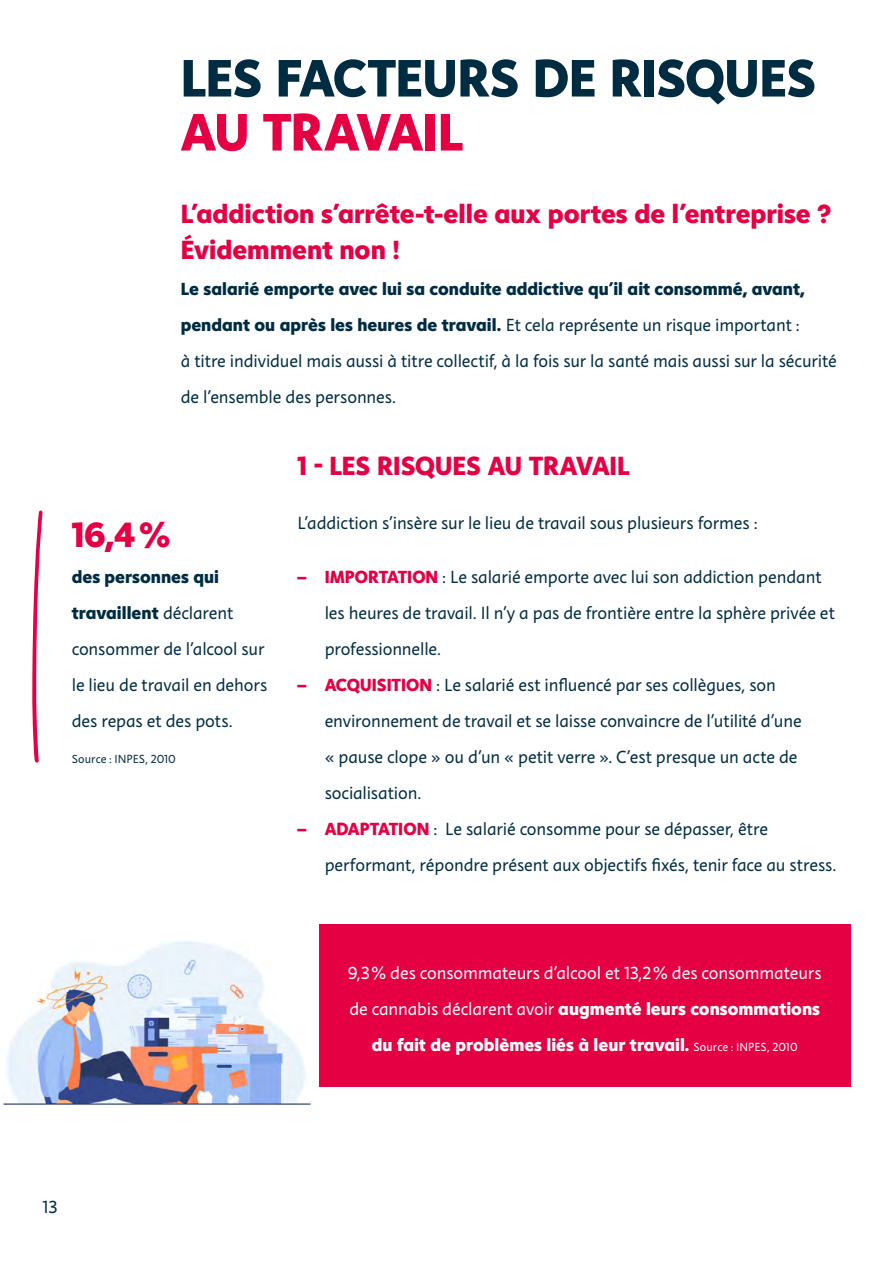
<style>
.page{position:relative;width:893px;height:1263px;background:#fff}
.page>*{position:absolute;margin:0;border:0;box-sizing:border-box;transform-origin:0 0}
.Section_-H1{font:800 54px/54px "Instant 5";letter-spacing:-.01em;color:#002c42}
.t1{font:800 36px "Instant 5";color:#e50043}
.Section_-_H2{font:800 27px/36px "Instant 5";color:#e50043}
.t2{font:18px/36px "Instant 3";letter-spacing:-.005em;color:#002c42}
.t3{font:18px/36px "Instant 3";letter-spacing:-.005em;color:#fff;text-align:center}
.t4{font:12px "Instant 3";letter-spacing:.005em;color:#002c42}
.s1{color:#e50043}
.s2{font-family:"Instant 5";font-weight:800}
.s3{font-family:"Instant 5";font-weight:800;color:#e50043}
.s4{font-size:12px}
</style>
<div class="page">
<img style="left:1px;top:982px;width:310px;height:123px">
<img style="left:51px;top:940px;width:211px;height:42px">
<svg style="left:32px;top:511px;width:11px;height:252px"></svg>
<div style="left:319px;top:925px;width:531px;height:162px;background:#e50043"></div>
<h1 class="Section_-H1" style="left:181px;top:50px;width:637px">LES FACTEURS DE RISQUES<br><span class="s1">AU TRAVAIL</span></h1>
<p class="Section_-_H2" style="left:181px;top:195px;width:652px">L’addiction s’arrête-t-elle aux portes de l’entreprise ?<br>Évidemment non !</p>
<p class="t2" style="left:181px;top:271px;width:658px"><span class="s2">Le salarié emporte avec lui sa conduite addictive qu’il ait consommé, avant, pendant ou après les heures de travail.</span> Et cela représente un risque important :<br>à titre individuel mais aussi à titre collectif, à la fois sur la santé mais aussi sur la sécurité de l’ensemble des personnes.</p>
<p class="t1" style="left:72px;top:509px;width:100px">16,4 %</p>
<p class="t2" style="left:72px;top:559px;width:197px"><span class="s2">des personnes qui travaillent</span> déclarent consommer de l’alcool sur le lieu de travail en dehors des repas et des pots.</p>
<p class="t4" style="left:72px;top:751px;width:106px">Source : INPES, 2010</p>
<h2 class="Section_-_H2" style="left:298px;top:447px;width:334px">1 - LES RISQUES AU TRAVAIL</h2>
<p class="t2" style="left:298px;top:505px;width:461px">L’addiction s’insère sur le lieu de travail sous plusieurs formes :</p>
<p class="t2" style="left:325px;top:559px;width:512px;text-indent:-27px"><span class="s3">– IMPORTATION</span> : Le salarié emporte avec lui son addiction pendant les heures de travail. Il n’y a pas de frontière entre la sphère privée et professionnelle.</p>
<p class="t2" style="left:325px;top:667px;width:478px;text-indent:-27px"><span class="s3">– ACQUISITION</span> : Le salarié est influencé par ses collègues, son environnement de travail et se laisse convaincre de l’utilité d’une « pause clope » ou d’un « petit verre ». C’est presque un acte de socialisation.</p>
<p class="t2" style="left:325px;top:811px;width:513px;text-indent:-27px"><span class="s3">– ADAPTATION</span> : Le salarié consomme pour se dépasser, être performant, répondre présent aux objectifs fixés, tenir face au stress.</p>
<p class="t3" style="left:348px;top:955px;width:475px">9,3 % des consommateurs d’alcool et 13,2 % des consommateurs de cannabis déclarent avoir <span class="s2">augmenté leurs consommations du fait de problèmes liés à leur travail.</span> <span class="s4">Source : INPES, 2010</span></p>
<p class="t2" style="left:43px;top:1189px;width:17px">13</p>
</div>
